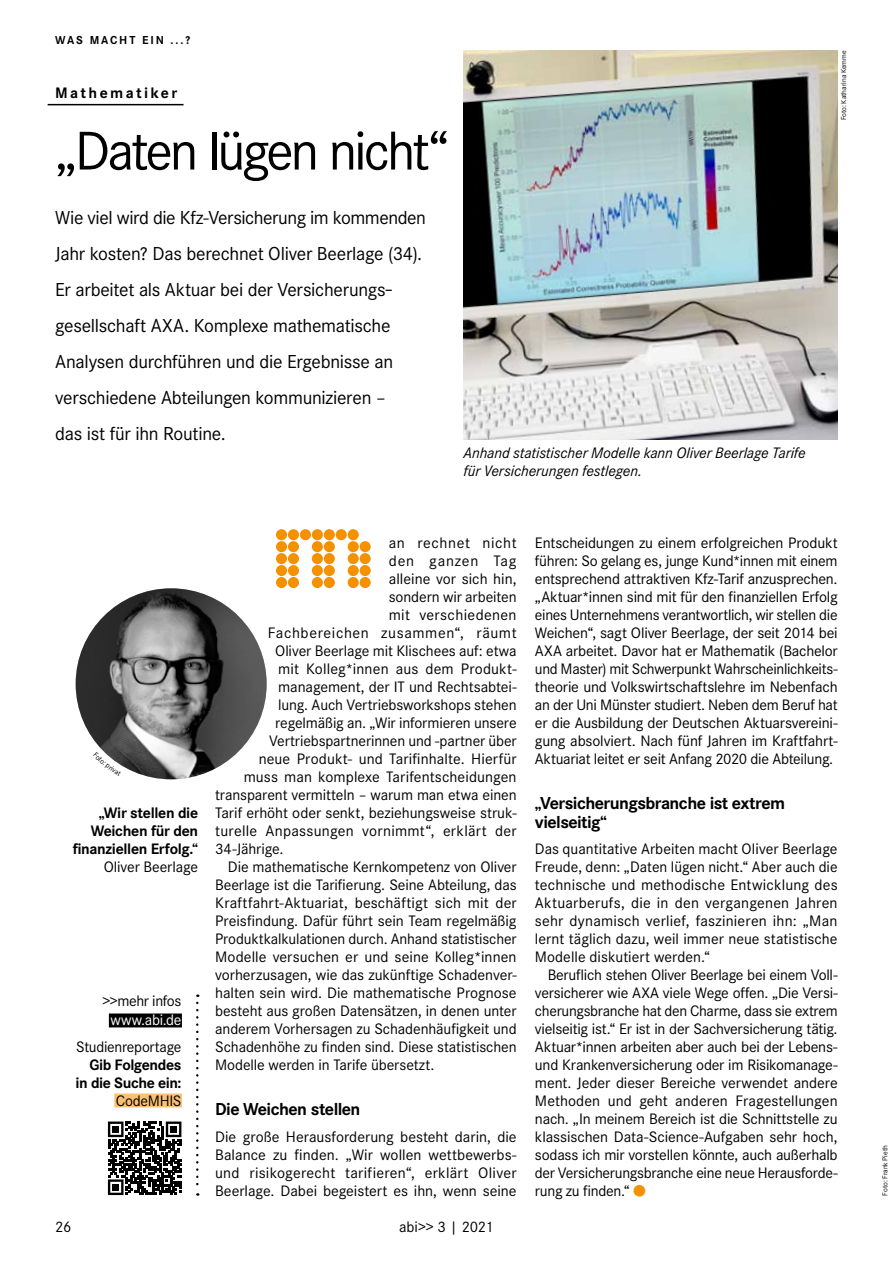
<style>
.page{position:relative;width:893px;height:1263px;background:#fff}
.page>*{position:absolute;margin:0;border:0;box-sizing:border-box;transform-origin:0 0}
.t1{font:120.75px "Dot Matrix OT Two Extended";color:#f39100}
.t2{font:56.55px "Corporate S";letter-spacing:-.055em;color:#000}
.t3{font:42px "Corporate S";color:#f39100}
.t4{font:19.5px/36px "Corporate S";letter-spacing:-.015em;color:#000}
.t5{font:700 18px/19.5px "Corporate S";letter-spacing:-.03em;color:#000}
.t6{font:15.75px/18px "Corporate S";letter-spacing:-.005em;color:#000;text-align:justify}
.t7{font:italic 15.75px/18px "Corporate S";letter-spacing:-.01em;color:#000}
.t8{font:700 15.75px/18px "Corporate S";letter-spacing:-.02em;color:#000;text-align:right}
.t9{font:15.75px "Corporate S";letter-spacing:.015em;color:#000}
.t10{font:15.75px "Corporate S";letter-spacing:.035em;color:#000}
.t11{font:15.75px "Corporate S";letter-spacing:.02em;color:#000}
.t12{font:15.75px "Corporate S";letter-spacing:.04em;color:#000}
.t13{font:700 15.75px "Corporate S";letter-spacing:.15em;color:#000}
.t14{font:15.75px "Corporate S";letter-spacing:.05em;color:#000}
.t15{font:15.75px "Corporate S";letter-spacing:-.025em;color:#000}
.t16{font:15.75px "Corporate S";letter-spacing:-.02em;color:#fff}
.t17{font:700 12px "Corporate S";color:#000}
.t18{font:7.5px "Corporate S";letter-spacing:-.005em;color:#000}
</style>
<div class="page">
<hr style="left:48px;top:104px;width:136px;height:1px;background:#000">
<img style="left:463px;top:51px;width:375px;height:389px">
<img style="left:76px;top:588px;width:191px;height:191px;border-radius:95px">
<div style="left:106px;top:1119px;width:78px;height:78px;background:linear-gradient(to right,#f5f5f5,#fff)"></div>
<svg style="left:108px;top:1121px;width:73px;height:74px"></svg>
<div style="left:112px;top:1126px;width:7px;height:7px;background:#000"></div>
<div style="left:170px;top:1126px;width:7px;height:7px;background:#000"></div>
<div style="left:112px;top:1184px;width:7px;height:6px;background:#000"></div>
<div style="left:109px;top:1013px;width:73px;height:14px;background:#000"></div>
<div style="left:114px;top:1093px;width:68px;height:14px;background:#fac074"></div>
<svg style="left:196px;top:1003px;width:2px;height:193px"></svg>
<svg style="left:104px;top:752px;width:17px;height:13px"></svg>
<p class="t17" style="left:55px;top:33px;width:136px">Was m acht ein ...?</p>
<p class="t13" style="left:55px;top:83px;width:124px">Mathematiker</p>
<h2 class="t2" style="left:55px;top:119px;width:395px">„Daten lügen nicht“</h2>
<p class="t4" style="left:55px;top:199px;width:372px">Wie viel wird die Kfz-Versicherung im kommenden Jahr kosten? Das berechnet Oliver Beerlage (34).<br>Er arbeitet als Aktuar bei der Versicherungs&shy;gesellschaft AXA. Komplexe mathematische Analysen durchführen und die Ergebnisse an verschiedene Abteilungen kommunizieren –<br>das ist für ihn Routine.</p>
<p class="t7" style="left:463px;top:443px;width:344px">Anhand statistischer Modelle kann Oliver Beerlage Tarife für Versicherungen festlegen.</p>
<p class="t18" style="left:839px;top:120px;width:71px;rotate:-90deg">Foto: Katharina Kemme</p>
<p class="t8" style="left:73px;top:804px;width:127px">„Wir stellen die<br>Weichen für den finanziellen Erfolg.“</p>
<p class="t6" style="left:104px;top:857px;width:96px">Oliver Beerlage</p>
<p class="t15" style="left:103px;top:992px;width:80px">&gt;&gt;mehr infos</p>
<p class="t16" style="left:111px;top:1011px;width:72px">www.abi.de</p>
<p class="t6" style="left:76px;top:1037px;width:107px">Studienreportage</p>
<p class="t8" style="left:76px;top:1056px;width:107px">Gib Folgendes in die Suche ein:</p>
<p class="t6" style="left:116px;top:1091px;width:67px">CodeMHIS</p>
<p class="t6" style="left:55px;top:1217px;width:18px">26</p>
<h1 class="t1" style="left:270px;top:469px;width:108px">m</h1>
<p class="t12" style="left:389px;top:533px;width:129px">an rechnet nicht</p>
<p class="t14" style="left:389px;top:551px;width:129px">den ganzen Tag</p>
<p class="t6" style="left:389px;top:569px;width:129px">alleine vor sich hin,</p>
<p class="t6" style="left:389px;top:587px;width:129px">sondern wir arbeiten</p>
<p class="t11" style="left:389px;top:605px;width:129px">mit verschiedenen</p>
<p class="t10" style="left:268px;top:623px;width:250px">Fachbereichen zusammen“, räumt</p>
<p class="t6" style="left:275px;top:641px;width:243px">Oliver Beerlage mit Klischees auf: etwa</p>
<p class="t6" style="left:278px;top:659px;width:240px">mit Kolleg*innen aus dem Produkt-</p>
<p class="t6" style="left:278px;top:677px;width:240px">management, der IT und Rechtsabtei-</p>
<p class="t6" style="left:278px;top:695px;width:240px">lung. Auch Vertriebsworkshops stehen</p>
<p class="t6" style="left:275px;top:713px;width:243px">regelmäßig an. „Wir informieren unsere</p>
<p class="t6" style="left:269px;top:731px;width:249px">Vertriebspartnerinnen und -partner über</p>
<p class="t6" style="left:259px;top:749px;width:259px">neue Produkt- und Tarifinhalte. Hierfür</p>
<p class="t6" style="left:244px;top:767px;width:274px">muss man komplexe Tarifentscheidungen</p>
<p class="t6" style="left:215px;top:785px;width:303px">transparent vermitteln – warum man etwa einen</p>
<p class="t6" style="left:215px;top:803px;width:303px">Tarif erhöht oder senkt, beziehungsweise struk-</p>
<p class="t9" style="left:215px;top:821px;width:303px">turelle Anpassungen vornimmt“, erklärt der</p>
<p class="t6" style="left:215px;top:839px;width:70px">34-Jährige.</p>
<p class="t6" style="left:228px;top:857px;width:290px">Die mathematische Kernkompetenz von Oliver</p>
<p class="t6" style="left:215px;top:875px;width:303px">Beerlage ist die Tarifierung. Seine Abteilung, das</p>
<p class="t6" style="left:215px;top:893px;width:303px">Kraftfahrt-Aktuariat, beschäftigt sich mit der</p>
<p class="t6" style="left:215px;top:911px;width:303px">Preisfindung. Dafür führt sein Team regelmäßig</p>
<p class="t6" style="left:215px;top:929px;width:303px">Produktkalkulationen durch. Anhand statistischer</p>
<p class="t6" style="left:215px;top:947px;width:303px">Modelle versuchen er und seine Kolleg*innen</p>
<p class="t6" style="left:215px;top:965px;width:303px">vorherzusagen, wie das zukünftige Schadenver-</p>
<p class="t6" style="left:215px;top:983px;width:303px">halten sein wird. Die mathematische Prognose</p>
<p class="t6" style="left:215px;top:1001px;width:303px">besteht aus großen Datensätzen, in denen unter</p>
<p class="t6" style="left:215px;top:1019px;width:303px">anderem Vorhersagen zu Schadenhäufigkeit und</p>
<p class="t6" style="left:215px;top:1037px;width:303px">Schadenhöhe zu finden sind. Diese statistischen</p>
<p class="t6" style="left:215px;top:1055px;width:221px">Modelle werden in Tarife übersetzt.</p>
<p class="t5" style="left:215px;top:1099px;width:147px">Die Weichen stellen</p>
<p class="t6" style="left:215px;top:1127px;width:303px">Die große Herausforderung besteht darin, die Balance zu finden. „Wir wollen wettbewerbs&shy;und risikogerecht tarifieren“, erklärt Oliver Beerlage. Dabei begeistert es ihn, wenn seine</p>
<p class="t6" style="left:399px;top:1217px;width:96px">abi&gt;&gt; 3 | 2021</p>
<p class="t6" style="left:535px;top:533px;width:304px">Entscheidungen zu einem erfolgreichen Produkt führen: So gelang es, junge Kund*innen mit einem entsprechend attraktiven Kfz-Tarif anzusprechen. „Aktuar*innen sind mit für den finanziellen Erfolg eines Unternehmens verantwortlich, wir stellen die Weichen“, sagt Oliver Beerlage, der seit 2014 bei AXA arbeitet. Davor hat er Mathematik (Bachelor und Master) mit Schwerpunkt Wahrscheinlichkeits&shy;theorie und Volkswirtschaftslehre im N ebenfach an der Uni Münster studiert. Neben dem Beruf hat er die Ausbildung der Deutschen Aktuarsvereini&shy;gung absolviert. N ach fünf Jahren im Kraftfahrt-Aktuariat leitet er seit Anfang 2020 die Abteilung.</p>
<p class="t5" style="left:535px;top:793px;width:252px">„Versicherungsbranche ist extrem vielseitig“</p>
<p class="t6" style="left:535px;top:839px;width:304px">Das quantitative Arbeiten macht Oliver Beerlage Freude, denn: „Daten lügen nicht.“ Aber auch die technische und methodische Entwicklung des Aktuarberufs, die in den vergangenen Jahren sehr dynamisch verlief, faszinieren ihn: „Man lernt täglich dazu, weil immer neue statistische Modelle diskutiert werden.“</p>
<p class="t6" style="left:535px;top:965px;width:304px;text-indent:13px">Beruflich stehen Oliver Beerlage bei einem Voll&shy;versicherer wie AXA viele Wege offen. „Die Versi&shy;cherungsbranche hat den Charme, dass sie extrem vielseitig ist.“ Er ist in der Sachversicherung tätig.<br>Aktuar*innen arbeiten aber auch bei der Lebens&shy;und Krankenversicherung oder im Risikomanage&shy;ment. Jeder dieser Bereiche verwendet andere Methoden und geht anderen Fragestellungen nach. „I n meinem Bereich ist die Schnittstelle zu klassischen Data-Science-Aufgaben sehr hoch, sodass ich mir vorstellen könnte, auch außerhalb der Versicherungsbranche eine neue Herausforde&shy;rung zu finden.“</p>
<h3 class="t3" style="left:625px;top:1167px;width:30px">•</h3>
<p class="t18" style="left:881px;top:1196px;width:52px;rotate:-90deg">Foto: Frank Pieth</p>
</div>
